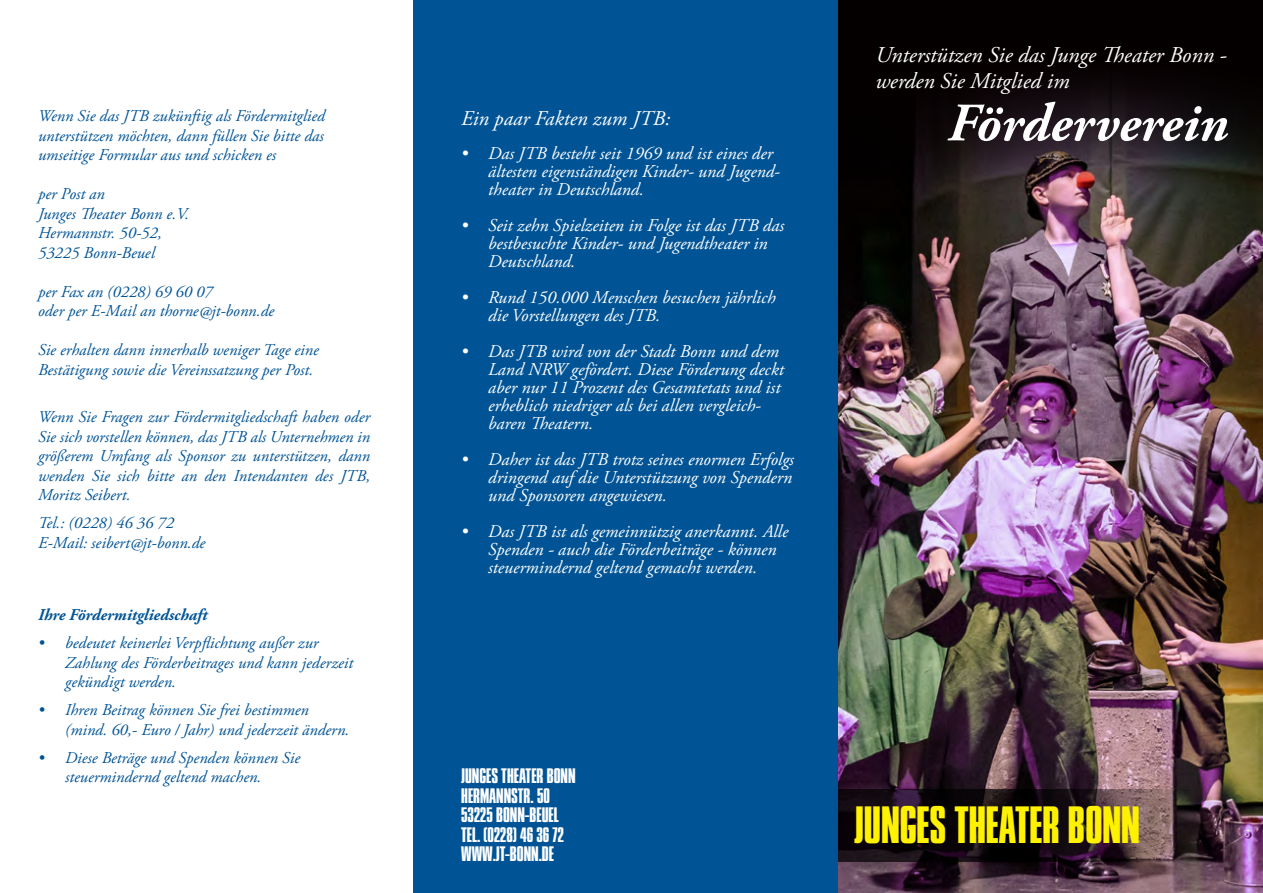
<style>
.page{position:relative;width:1263px;height:893px;background:#fff}
.page>*{position:absolute;margin:0;border:0;box-sizing:border-box;transform-origin:0 0}
.t1{font:italic 700 54px "Adobe Garamond Pro";color:#fff}
.t2{font:45px "Press Gothic";color:#fff200}
.t3{font:italic 22.5px/25.5px "Adobe Garamond Pro";color:#fff}
.t4{font:italic 21px "Adobe Garamond Pro";color:#fff}
.t5{font:italic 18px/18px "Adobe Garamond Pro";color:#fff}
.t6{font:18px/19.5px "Press Gothic";color:#fff}
.t7{font:italic 16.5px/19.5px "Adobe Garamond Pro";color:#005496}
.t8{font:italic 700 16.5px "Adobe Garamond Pro";color:#005496}
</style>
<div class="page">
<div style="left:838px;top:0;width:425px;height:893px;background:#050000"></div>
<img style="left:838px;top:85px;width:425px;height:808px">
<svg style="left:838px;top:789px;width:425px;height:72px"></svg>
<div style="left:412px;top:0;width:426px;height:893px;background:#005496"></div>
<p class="t7" style="left:38px;top:107px;width:288px;text-align:justify">Wenn Sie das JTB zukünftig als Fördermitglied unterstützen möchten, dann füllen Sie bitte das umseitige Formular aus und schicken es</p>
<p class="t7" style="left:38px;top:185px;width:152px">per Post an<br>Junges Theater Bonn e.V.<br>Hermannstr. 50-52,<br>53225 Bonn-Beuel</p>
<p class="t7" style="left:38px;top:282px;width:238px">per Fax an (0228) 69 60 07<br>oder per E-Mail an thorne@jt-bonn.de</p>
<p class="t7" style="left:38px;top:341px;width:282px">Sie erhalten dann innerhalb weniger Tage eine<br>Bestätigung sowie die Vereinssatzung per Post.</p>
<p class="t7" style="left:38px;top:408px;width:333px;text-align:justify">Wenn Sie Fragen zur Fördermitgliedschaft haben oder Sie sich vorstellen können, das JTB als Unternehmen in größerem Umfang als Sponsor zu unterstützen, dann wenden Sie sich bitte an den Intendanten des JTB, Moritz Seibert.</p>
<p class="t7" style="left:38px;top:514px;width:169px">Tel.: (0228) 46 36 72<br>E-Mail: seibert@jt-bonn.de</p>
<p class="t8" style="left:38px;top:606px;width:171px">Ihre Fördermitgliedschaft</p>
<p class="t7" style="left:65px;top:634px;width:289px;text-indent:-27px">• bedeutet keinerlei Verpflichtung außer zur<br>Zahlung des Förderbeitrages und kann jederzeit gekündigt werden.</p>
<p class="t7" style="left:65px;top:701px;width:286px;text-indent:-27px">• Ihren Beitrag können Sie frei bestimmen (mind. 60,- Euro / Jahr) und jederzeit ändern.</p>
<p class="t7" style="left:65px;top:748px;width:236px;text-indent:-27px">• Diese Beträge und Spenden können Sie steuermindernd geltend machen.</p>
<p class="t4" style="left:461px;top:105px;width:211px">Ein paar Fakten zum JTB:</p>
<p class="t5" style="left:488px;top:145px;width:293px;text-indent:-27px">• Das JTB besteht seit 1969 und ist eines der ältesten eigenständigen Kinder- und Jugend&shy;theater in Deutschland.</p>
<p class="t5" style="left:488px;top:217px;width:298px;text-indent:-27px">• Seit zehn Spielzeiten in Folge ist das JTB das bestbesuchte Kinder- und Jugendtheater in<br>Deutschland.</p>
<p class="t5" style="left:488px;top:289px;width:289px;text-indent:-27px">• Rund 150.000 Menschen besuchen jährlich die Vorstellungen des JTB.</p>
<p class="t5" style="left:488px;top:343px;width:297px;text-indent:-27px">• Das JTB wird von der Stadt Bonn und dem Land NRW gefördert. Diese Förderung deckt aber nur 11 Prozent des Gesamtetats und ist erheblich niedriger als bei allen vergleich&shy;baren Theatern.</p>
<p class="t5" style="left:488px;top:451px;width:307px;text-align:justify;text-indent:-27px">• Daher ist das JTB trotz seines enormen Erfolgs dringend auf die Unterstützung von Spendern und Sponsoren angewiesen.</p>
<p class="t5" style="left:488px;top:523px;width:302px;text-indent:-27px">• Das JTB ist als gemeinnützig anerkannt. Alle<br>Spenden - auch die Förderbeiträge - können steuermindernd geltend gemacht werden.</p>
<h3 class="t3" style="left:875px;top:43px;width:353px">Unterstützen Sie das Junge Theater Bonn - werden Sie Mitglied im</h3>
<h1 class="t1" style="left:947px;top:92px;width:282px">Förderverein</h1>
<p class="t6" style="left:461px;top:767px;width:116px">JUNGES THEATER BONN<br>HERMANNSTR. 50<br>53225 BONN-BEUEL<br>TEL. (0228) 46 36 72<br>WWW.JT-BONN.DE</p>
<h2 class="t2" style="left:854px;top:796px;width:287px">JUNGES THEATER BONN</h2>
</div>
